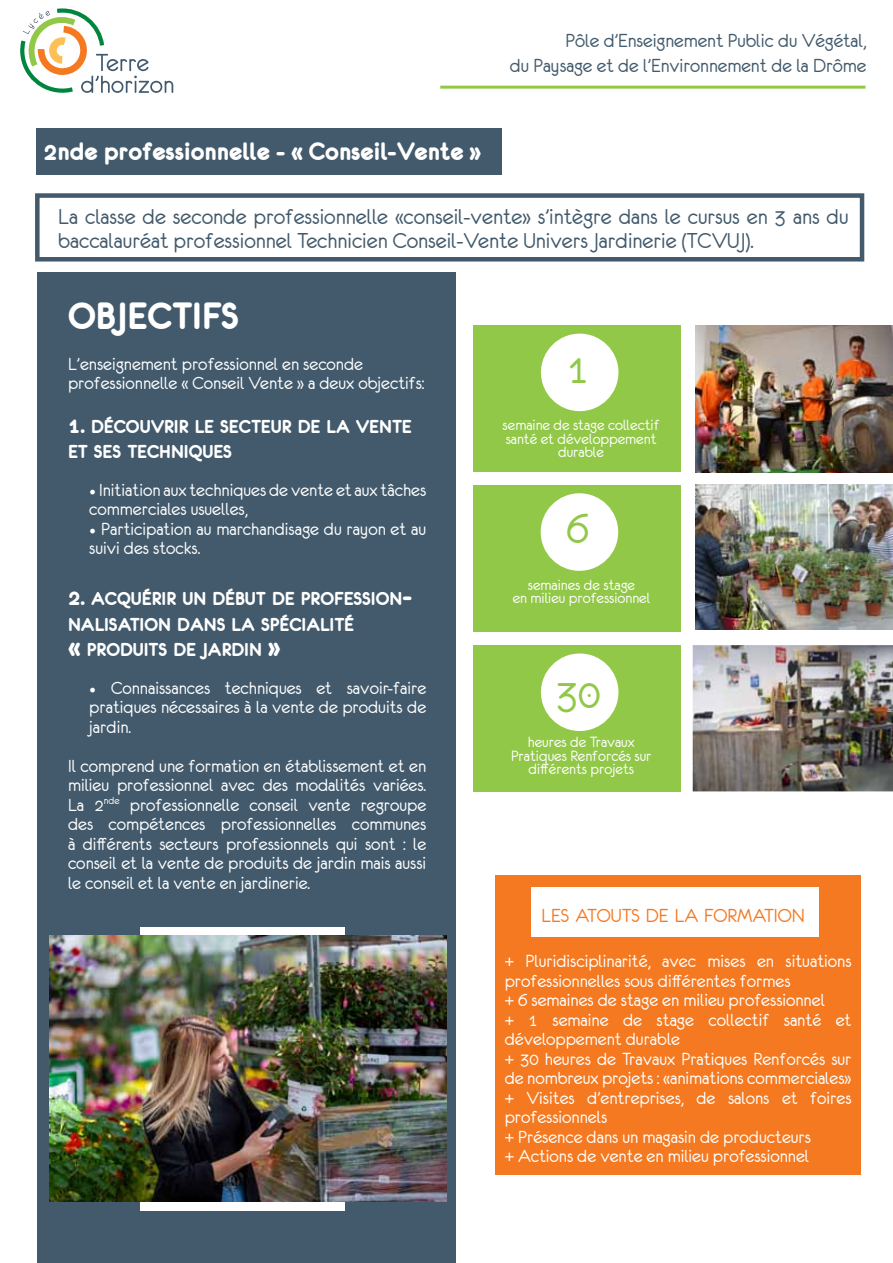
<style>
.page{position:relative;width:893px;height:1263px;background:#fff}
.page>*{position:absolute;margin:0;border:0;box-sizing:border-box;transform-origin:0 0}
.t1{font:46.95px "Eurofurenceregular";color:#91c848}
.t2{font:40.5px "Eurofurencebold";color:#fff}
.t3{font:27px "Eurofurencebold";color:#fff}
.t4{font:24px/24px "Eurofurenceregular";color:#425a6c}
.t5{font:21px/25.2px "Eurofurenceregular";color:#425a6c;text-align:right}
.t6{font:21px "Eurofurenceregular";color:#f47920}
.t7{font:19.95px/25.5px "Eurofurencebold";color:#fff}
.t8{font:19.5px/19.5px "Eurofurenceregular";color:#fff}
.t9{font:16.5px/13.5px "Eurofurenceregular";color:#fff;text-align:center}
.s1{font-size:24px}
.s2{font-family:"Minion Pro";font-size:18px}
.s3{font-size:28.5px}
</style>
<div class="page">
<img style="left:695px;top:325px;width:198px;height:147px">
<div style="left:37px;top:272px;width:419px;height:991px;background:#425a6c"></div>
<div style="left:35px;top:193px;width:829px;height:68px;border:4px solid #425a6c"></div>
<hr style="left:440px;top:86px;width:425px;height:3px;background:#91c848">
<svg style="left:20px;top:8px;width:153px;height:85px"></svg>
<div style="left:495px;top:876px;width:366px;height:299px;background:#f47920"></div>
<div style="left:36px;top:128px;width:466px;height:46px;background:#425a6c"></div>
<div style="left:531px;top:887px;width:288px;height:49px;background:#fff"></div>
<div style="left:140px;top:927px;width:204px;height:284px;background:#fff"></div>
<div style="left:474px;top:325px;width:207px;height:146px;background:#91c848"></div>
<div style="left:541px;top:334px;width:77px;height:77px;background:#fff;border-radius:50%"></div>
<div style="left:473px;top:485px;width:208px;height:146px;background:#91c848"></div>
<div style="left:541px;top:493px;width:77px;height:78px;background:#fff;border-radius:50%"></div>
<div style="left:474px;top:645px;width:207px;height:146px;background:#91c848"></div>
<div style="left:541px;top:653px;width:77px;height:78px;background:#fff;border-radius:50%"></div>
<img style="left:49px;top:935px;width:397px;height:266px">
<img style="left:693px;top:645px;width:200px;height:146px">
<img style="left:696px;top:485px;width:197px;height:144px">
<h3 class="t3" style="left:44px;top:138px;width:439px">2nde professionnelle - « Conseil-Vente »</h3>
<p class="t5" style="left:510px;top:27px;width:358px">Pôle d’Enseignement Public du Végétal,<br>du Paysage et de l’Environnement de la Drôme</p>
<p class="t4" style="left:58px;top:205px;width:792px">La classe de seconde professionnelle «conseil-vente» s’intègre dans le cursus en 3 ans du baccalauréat professionnel Technicien Conseil-Vente Univers Jardinerie (TCVUJ).</p>
<h2 class="t2" style="left:68px;top:295px;width:172px">OBJECTIFS</h2>
<p class="t8" style="left:68px;top:354px;width:358px">L’enseignement professionnel en seconde professionnelle « Conseil Vente » a deux objectifs:</p>
<p class="t7" style="left:68px;top:414px;width:345px"><span class="s1">1.</span> DÉCOUVRIR LE SECTEUR DE LA VENTE<br>ET SES TECHNIQUES</p>
<p class="t8" style="left:89px;top:480px;width:339px"><span class="s2">•</span> Initiation aux techniques de vente et aux tâches commerciales usuelles,</p>
<p class="t8" style="left:89px;top:519px;width:338px"><span class="s2">•</span> Participation au marchandisage du rayon et au suivi des stocks.</p>
<p class="t7" style="left:68px;top:586px;width:345px"><span class="s1">2.</span> ACQUÉRIR UN DÉBUT DE PROFESSION<span class="s3">-<br></span>NALISATION DANS LA SPÉCIALITÉ<br><span class="s3">«</span> PRODUITS DE JARDIN <span class="s3">»</span></p>
<p class="t8" style="left:89px;top:678px;width:338px;text-align:justify"><span class="s2">•</span> Connaissances techniques et savoir-faire pratiques nécessaires à la vente de produits de jardin.</p>
<p class="t8" style="left:68px;top:756px;width:360px;text-align:justify">Il comprend une formation en établissement et en milieu professionnel avec des modalités variées.<br>La 2<sup>nde</sup> professionnelle conseil vente regroupe des compétences professionnelles communes à différents secteurs professionnels qui sont : le conseil et la vente de produits de jardin mais aussi le conseil et la vente en jardinerie.</p>
<h1 class="t1" style="left:567px;top:345px;width:24px">1</h1>
<p class="t9" style="left:503px;top:418px;width:158px">semaine de stage collectif santé et développement durable</p>
<h1 class="t1" style="left:566px;top:504px;width:24px">6</h1>
<p class="t9" style="left:513px;top:578px;width:139px">semaines de stage<br>en milieu professionnel</p>
<h1 class="t1" style="left:556px;top:669px;width:46px">30</h1>
<p class="t9" style="left:511px;top:735px;width:142px">heures de Travaux<br>Pratiques Renforcés sur différents projets</p>
<p class="t6" style="left:541px;top:904px;width:265px">LES ATOUTS DE LA FORMATION</p>
<p class="t8" style="left:505px;top:951px;width:348px">+ Pluridisciplinarité, avec mises en situations professionnelles sous différentes formes<br>+ 6 semaines de stage en milieu professionnel<br>+ 1 semaine de stage collectif santé et développement durable<br>+ 30 heures de Travaux Pratiques Renforcés sur de nombreux projets : «animations commerciales» + Visites d’entreprises, de salons et foires professionnels<br>+ Présence dans un magasin de producteurs<br>+ Actions de vente en milieu professionnel</p>
</div>
